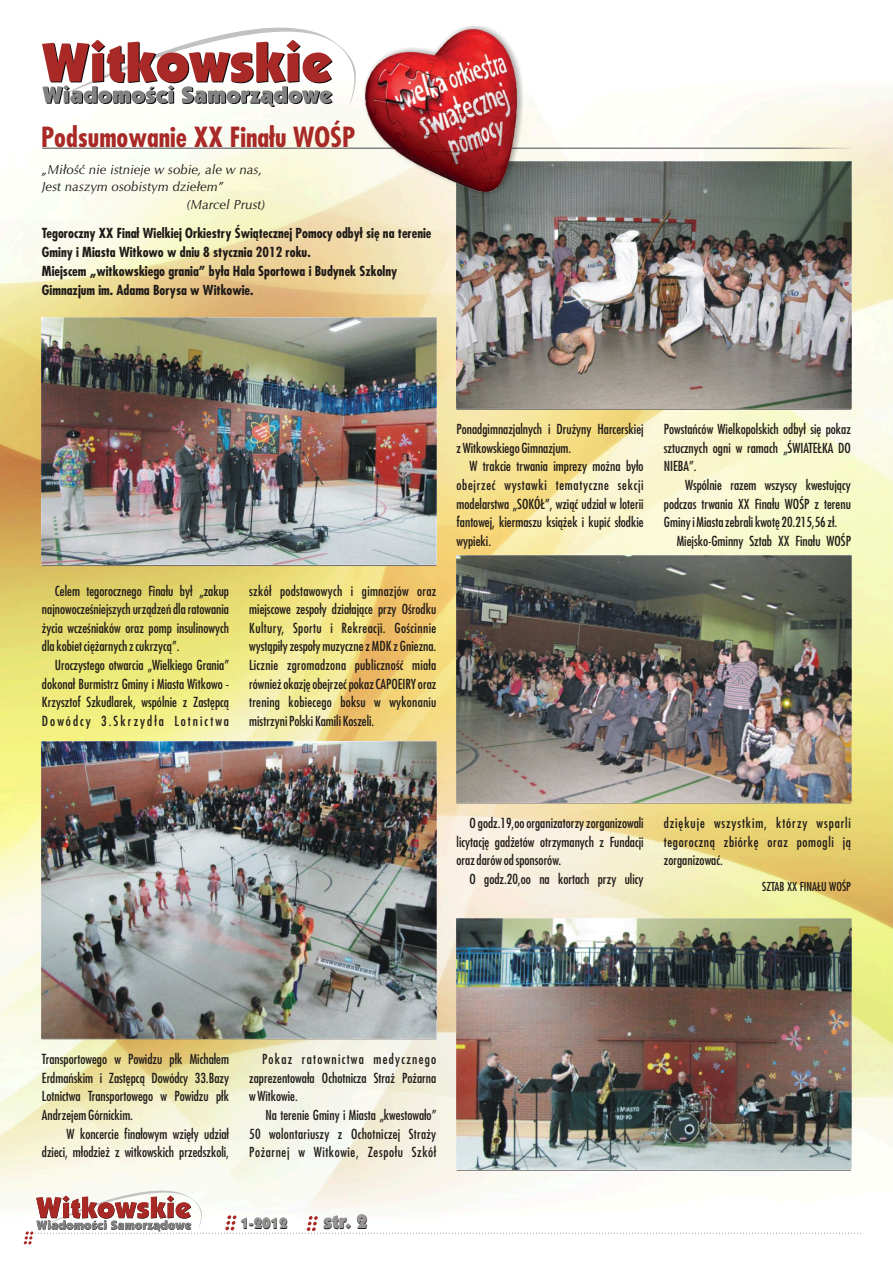
<style>
.page{position:relative;width:893px;height:1263px;background:#fff}
.page>*{position:absolute;margin:0;border:0;box-sizing:border-box;transform-origin:0 0}
.t1{font:700 27px "Fujiyama";color:#a82926}
.t2{font:900 19.5px "Kabel IT Cby BT";color:#1f1a17}
.t3{font:900 15px "Kabel IT Cby BT";color:#1f1a17}
.t4{font:13.5px/18.6px "Fujiyama";color:#1f1a17;text-align:justify}
.t5{font:700 13.5px/18.9px "Fujiyama";color:#1f1a17}
.t6{font:italic 13.2px "CG Omega";color:#1f1a17}
.t7{font:12px "Fujiyama";color:#1f1a17}
</style>
<div class="page">
<img style="left:0;top:95px;width:893px;height:1104px">
<svg style="left:24px;top:1186px;width:838px;height:58px"></svg>
<svg style="left:42px;top:27px;width:314px;height:80px"></svg>
<hr style="left:42px;top:565px;width:394px;height:1px;background:#737070">
<hr style="left:42px;top:147px;width:809px;height:2px;background:#828282">
<hr style="left:42px;top:1038px;width:394px;height:1px;background:#737070">
<hr style="left:457px;top:803px;width:394px;height:1px;background:#737070">
<hr style="left:457px;top:1170px;width:394px;height:1px;background:#737070">
<img style="left:42px;top:317px;width:395px;height:247px">
<img style="left:42px;top:742px;width:395px;height:296px">
<img style="left:456px;top:161px;width:395px;height:247px">
<img style="left:456px;top:555px;width:395px;height:247px">
<img style="left:456px;top:918px;width:395px;height:251px">
<hr style="left:457px;top:409px;width:394px;height:1px;background:#737070">
<div style="left:363px;top:26px;width:160px;height:170px;background:#1f1a17;opacity:.49"></div>
<img style="left:366px;top:30px;width:150px;height:161px">
<h1 class="t1" style="left:41px;top:127px;width:316px">Podsumowanie XX Finału WOŚP</h1>
<p class="t6" style="left:42px;top:164px;width:222px">„Miłość nie istnieje w sobie, ale w nas,</p>
<p class="t6" style="left:42px;top:181px;width:183px">Jest naszym osobistym dziełem”</p>
<p class="t6" style="left:187px;top:199px;width:80px">(Marcel Prust)</p>
<p class="t5" style="left:42px;top:225px;width:391px">Tegoroczny XX Finał Wielkiej Orkiestry Świątecznej Pomocy odbył się na terenie Gminy i Miasta Witkowo w dniu 8 stycznia 2012 roku.<br>Miejscem „witkowskiego grania” była Hala Sportowa i Budynek Szkolny Gimnazjum im. Adama Borysa w Witkowie.</p>
<p class="t4" style="left:42px;top:582px;width:189px;text-indent:13px">Celem tegorocznego Finału był „zakup najnowocześniejszych urządzeń dla ratowania życia wcześniaków oraz pomp insulinowych dla kobiet ciężarnych z cukrzycą”.</p>
<p class="t4" style="left:42px;top:657px;width:189px;text-indent:13px">Uroczystego otwarcia „Wielkiego Grania” dokonał Burmistrz Gminy i Miasta Witkowo - Krzysztof Szkudlarek, wspólnie z Zastępcą Dowódcy 3.Skrzydła Lotnictwa</p>
<p class="t4" style="left:249px;top:582px;width:189px">szkół podstawowych i gimnazjów oraz miejscowe zespoły działające przy Ośrodku Kultury, Sportu i Rekreacji. Gościnnie wystąpiły zespoły muzyczne z MDK z Gniezna.<br>Licznie zgromadzona publiczność miała również okazję obejrzeć pokaz CAPOEIRY oraz trening kobiecego boksu w wykonaniu mistrzyni Polski Kamili Koszeli.</p>
<p class="t4" style="left:457px;top:421px;width:189px">Ponadgimnazjalnych i Drużyny Harcerskiej zWitkowskiego Gimnazjum.</p>
<p class="t4" style="left:457px;top:458px;width:189px;text-indent:13px">W trakcie trwania imprezy można było obejrzeć wystawki tematyczne sekcji modelarstwa „SOKÓŁ”, wziąć udział w loterii fantowej, kiermaszu książek i kupić słodkie wypieki.</p>
<p class="t4" style="left:664px;top:421px;width:189px">Powstańców Wielkopolskich odbył się pokaz sztucznych ogni w ramach „ŚWIATEŁKA DO NIEBA”.</p>
<p class="t4" style="left:664px;top:477px;width:189px;text-indent:21px">Wspólnie razem wszyscy kwestujący podczas trwania XX Finału WOŚP z terenu Gminy i Miasta zebrali kwotę 20.215,56 zł.</p>
<p class="t4" style="left:677px;top:533px;width:176px">Miejsko-Gminny Sztab XX Finału WOŚP</p>
<p class="t4" style="left:457px;top:815px;width:189px;text-indent:13px">O godz.19,oo organizatorzy zorganizowali licytację gadżetów otrzymanych z Fundacji oraz darów od sponsorów.</p>
<p class="t4" style="left:469px;top:871px;width:176px">O godz.20,oo na kortach przy ulicy</p>
<p class="t4" style="left:664px;top:815px;width:189px">dziękuje wszystkim, którzy wsparli tegoroczną zbiórkę oraz pomogli ją zorganizować.</p>
<p class="t7" style="left:762px;top:881px;width:90px">SZTAB XX FINAŁU WOŚP</p>
<p class="t4" style="left:42px;top:1051px;width:189px">Transportowego w Powidzu płk Michałem Erdmańskim i Zastępcą Dowódcy 33.Bazy Lotnictwa Transportowego w Powidzu płk Andrzejem Górnickim.</p>
<p class="t4" style="left:42px;top:1125px;width:189px;text-align:right">W koncercie finałowym wzięły udział dzieci, młodzież z witkowskich przedszkoli,</p>
<p class="t4" style="left:249px;top:1051px;width:189px;text-indent:13px">Pokaz ratownictwa medycznego zaprezentowała Ochotnicza Straż Pożarna wWitkowie.</p>
<p class="t4" style="left:249px;top:1107px;width:189px;text-indent:16px">Na terenie Gminy i Miasta „kwestowało” 50 wolontariuszy z Ochotniczej Straży Pożarnej w Witkowie, Zespołu Szkół</p>
<p class="t3" style="left:241px;top:1218px;width:49px">1-2012</p>
<h2 class="t2" style="left:324px;top:1214px;width:46px">str. 2</h2>
</div>
